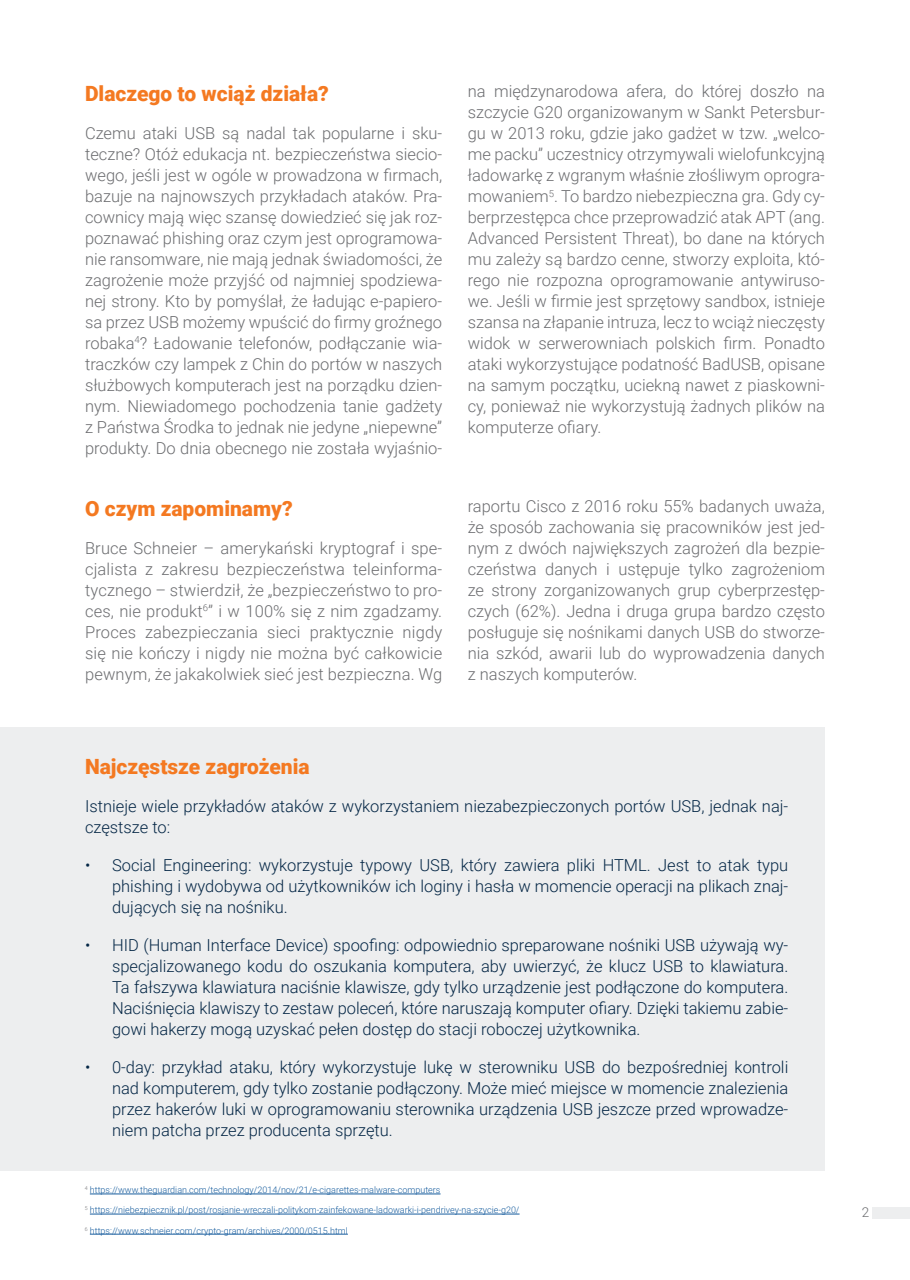
<style>
.page{position:relative;width:910px;height:1280px;background:#fff}
.page>*{position:absolute;margin:0;border:0;box-sizing:border-box;transform-origin:0 0}
.t1{font:900 21px "Roboto";color:#f47921}
.t2{font:300 16.5px/21px "Roboto";color:#6c6d70;text-align:justify}
.t3{font:300 16.5px/21px "Roboto";color:#042645;text-align:justify}
.t4{font:300 13.5px "Roboto";color:#6c6d70}
.t5{font:300 9px "Roboto";color:#175d9e}
</style>
<div class="page">
<hr style="left:90px;top:1194px;width:351px;height:1px;background:#175d9e">
<div style="left:0;top:727px;width:825px;height:444px;background:#edeeef"></div>
<div style="left:872px;top:1206px;width:38px;height:12px;background:#edeeef"></div>
<hr style="left:90px;top:1214px;width:430px;height:1px;background:#175d9e">
<hr style="left:90px;top:1234px;width:258px;height:1px;background:#175d9e">
<p class="t1" style="left:85px;top:79px;width:245px">Dlaczego to wciąż działa?</p>
<p class="t2" style="left:85px;top:122px;width:359px">Czemu ataki USB są nadal tak popularne i sku&shy;teczne? Otóż edukacja nt. bezpieczeństwa siecio&shy;wego, jeśli jest w ogóle w prowadzona w firmach, bazuje na najnowszych przykładach ataków. Pra&shy;cownicy mają więc szansę dowiedzieć się jak roz&shy;poznawać phishing oraz czym jest oprogramowa&shy;nie ransomware, nie mają jednak świadomości, że zagrożenie może przyjść od najmniej spodziewa&shy;nej strony. Kto by pomyślał, że ładując e-papiero&shy;sa przez USB możemy wpuścić do firmy groźnego robaka<sup>4</sup>? Ładowanie telefonów, podłączanie wia&shy;traczków czy lampek z Chin do portów w naszych służbowych komputerach jest na porządku dzien&shy;nym. Niewiadomego pochodzenia tanie gadżety z Państwa Środka to jednak nie jedyne „niepewne” produkty. Do dnia obecnego nie została wyjaśnio-</p>
<p class="t1" style="left:85px;top:493px;width:209px">O czym zapominamy?</p>
<p class="t2" style="left:85px;top:537px;width:359px">Bruce Schneier – amerykański kryptograf i spe&shy;cjalista z zakresu bezpieczeństwa teleinforma&shy;tycznego – stwierdził, że „bezpieczeństwo to pro&shy;ces, nie produkt<sup>6</sup>” i w 100% się z nim zgadzamy.<br>Proces zabezpieczania sieci praktycznie nigdy się nie kończy i nigdy nie można być całkowicie pewnym, że jakakolwiek sieć jest bezpieczna. Wg</p>
<p class="t2" style="left:468px;top:80px;width:359px">na międzynarodowa afera, do której doszło na szczycie G20 organizowanym w Sankt Petersbur&shy;gu w 2013 roku, gdzie jako gadżet w tzw. „welco&shy;me packu” uczestnicy otrzymywali wielofunkcyjną ładowarkę z wgranym właśnie złośliwym oprogra&shy;mowaniem<sup>5</sup>. To bardzo niebezpieczna gra. Gdy cy&shy;berprzestępca chce przeprowadzić atak APT (ang.<br>Advanced Persistent Threat), bo dane na których mu zależy są bardzo cenne, stworzy exploita, któ&shy;rego nie rozpozna oprogramowanie antywiruso&shy;we. Jeśli w firmie jest sprzętowy sandbox, istnieje szansa na złapanie intruza, lecz to wciąż nieczęsty widok w serwerowniach polskich firm. Ponadto ataki wykorzystujące podatność BadUSB, opisane na samym początku, uciekną nawet z piaskowni&shy;cy, ponieważ nie wykorzystują żadnych plików na komputerze ofiary.</p>
<p class="t2" style="left:468px;top:495px;width:359px">raportu Cisco z 2016 roku 55% badanych uważa, że sposób zachowania się pracowników jest jed&shy;nym z dwóch największych zagrożeń dla bezpie&shy;czeństwa danych i ustępuje tylko zagrożeniom ze strony zorganizowanych grup cyberprzestęp&shy;czych (62%). Jedna i druga grupa bardzo często posługuje się nośnikami danych USB do stworze&shy;nia szkód, awarii lub do wyprowadzenia danych z naszych komputerów.</p>
<p class="t1" style="left:85px;top:751px;width:226px">Najczęstsze zagrożenia</p>
<p class="t3" style="left:85px;top:795px;width:705px">Istnieje wiele przykładów ataków z wykorzystaniem niezabezpieczonych portów USB, jednak naj&shy;częstsze to:</p>
<p class="t3" style="left:112px;top:854px;width:678px;text-indent:-27px">• Social Engineering: wykorzystuje typowy USB, który zawiera pliki HTML. Jest to atak typu phishing i wydobywa od użytkowników ich loginy i hasła w momencie operacji na plikach znaj&shy;dujących się na nośniku.</p>
<p class="t3" style="left:112px;top:934px;width:678px;text-indent:-27px">• HID (Human Interface Device) spoofing: odpowiednio spreparowane nośniki USB używają wy&shy;specjalizowanego kodu do oszukania komputera, aby uwierzyć, że klucz USB to klawiatura.<br>Ta fałszywa klawiatura naciśnie klawisze, gdy tylko urządzenie jest podłączone do komputera.<br>Naciśnięcia klawiszy to zestaw poleceń, które naruszają komputer ofiary. Dzięki takiemu zabie&shy;gowi hakerzy mogą uzyskać pełen dostęp do stacji roboczej użytkownika.</p>
<p class="t3" style="left:112px;top:1056px;width:678px;text-indent:-27px">• 0-day: przykład ataku, który wykorzystuje lukę w sterowniku USB do bezpośredniej kontroli nad komputerem, gdy tylko zostanie podłączony. Może mieć miejsce w momencie znalezienia przez hakerów luki w oprogramowaniu sterownika urządzenia USB jeszcze przed wprowadze&shy;niem patcha przez producenta sprzętu.</p>
<p class="t5" style="left:85px;top:1184px;width:357px"><sup>4</sup> https://www.theguardian.com/technology/2014/nov/21/e-cigarettes-malware-computers</p>
<p class="t5" style="left:85px;top:1204px;width:436px"><sup>5</sup> https://niebezpiecznik.pl/post/rosjanie-wreczali-politykom-zainfekowane-ladowarki-i-pendrivey-na-szycie-g20/</p>
<p class="t5" style="left:85px;top:1224px;width:265px"><sup>6</sup> https://www.schneier.com/crypto-gram/archives/2000/0515.html</p>
<p class="t4" style="left:862px;top:1202px;width:9px">2</p>
</div>
